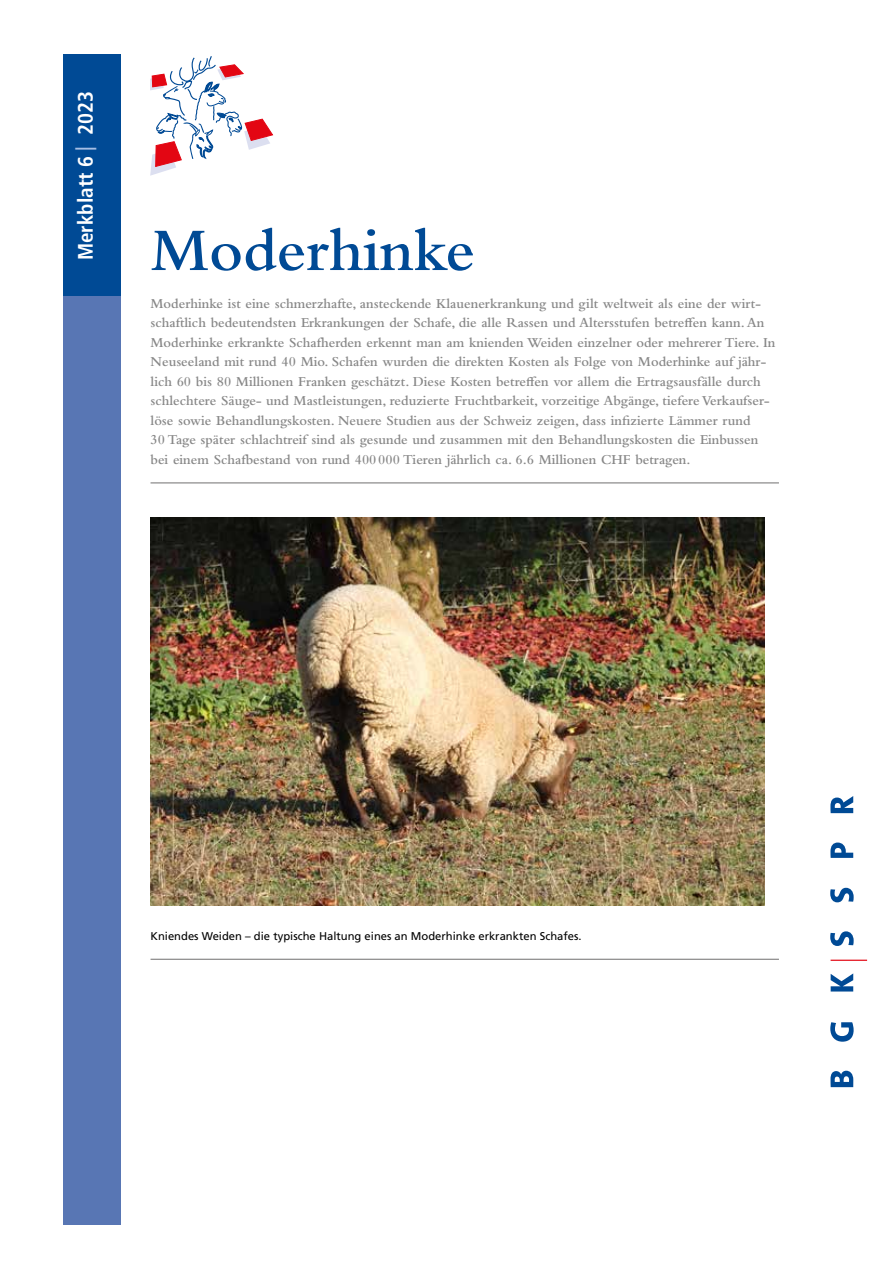
<style>
.page{position:relative;width:893px;height:1263px;background:#fff}
.page>*{position:absolute;margin:0;border:0;box-sizing:border-box;transform-origin:0 0}
.t1{font:600 63px "Bembo Std";color:#004a95}
.t2{font:700 condensed 21px "Frutiger LT Std";color:#fff}
.t3{font:600 14.25px/19.5px "Bembo Std";color:#878787}
.t4{font:11.25px "Frutiger LT Std";color:#000}
.s1{color:#a6bee4}
</style>
<div class="page">
<div style="left:64px;top:54px;width:57px;height:1170px;background:#5876b4"></div>
<div style="left:64px;top:54px;width:57px;height:241px;background:#004a95"></div>
<svg style="left:150px;top:56px;width:123px;height:120px"></svg>
<svg style="left:830px;top:796px;width:24px;height:291px"></svg>
<hr style="left:831px;top:960px;width:36px;height:1px;background:#e30613">
<img style="left:151px;top:517px;width:613px;height:389px">
<hr style="left:151px;top:483px;width:628px;height:1px;background:#706f6f">
<hr style="left:151px;top:959px;width:628px;height:1px;background:#706f6f">
<h2 class="t2" style="left:73px;top:260px;width:170px;rotate:-90deg">Merkblatt 6 <span class="s1">|</span> 2023</h2>
<h1 class="t1" style="left:151px;top:215px;width:326px">Moderhinke</h1>
<p class="t3" style="left:151px;top:293px;width:626px">Moderhinke ist eine schmerzhafte, ansteckende Klauenerkrankung und gilt weltweit als eine der wirt&shy;schaftlich bedeutendsten Erkrankungen der Schafe, die alle Rassen und Altersstufen betreffen kann. An Moderhinke erkrankte Schafherden erkennt man am knienden Weiden einzelner oder mehrerer Tiere. In Neuseeland mit rund 40 Mio. Schafen wurden die direkten Kosten als Folge von Moderhinke auf jähr&shy;lich 60 bis 80 Millionen Franken geschätzt. Diese Kosten betreffen vor allem die Ertragsausfälle durch schlechtere Säuge- und Mastleistungen, reduzierte Fruchtbarkeit, vorzeitige Abgänge, tiefere Verkaufser&shy;löse sowie Behandlungskosten. Neuere Studien aus der Schweiz zeigen, dass infizierte Lämmer rund<br>30 Tage später schlachtreif sind als gesunde und zusammen mit den Behandlungskosten die Einbussen bei einem Schafbestand von rund 400000 Tieren jährlich ca. 6.6 Millionen CHF betragen.</p>
<p class="t4" style="left:151px;top:929px;width:433px">Kniendes Weiden – die typische Haltung eines an Moderhinke erkrankten Schafes.</p>
</div>
